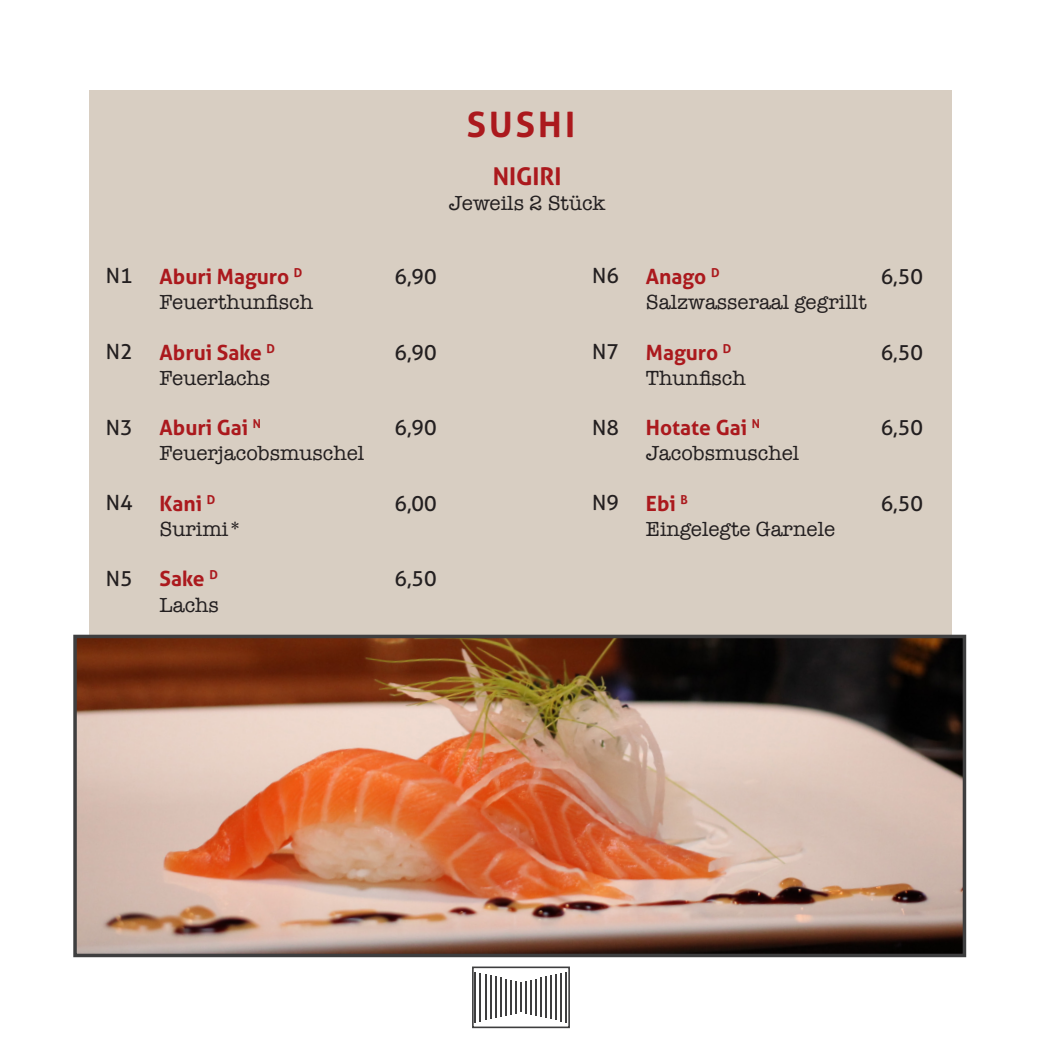
<style>
.page{position:relative;width:1042px;height:1042px;background:#fff}
.page>*{position:absolute;margin:0;border:0;box-sizing:border-box;transform-origin:0 0}
.t1{font:700 35px "Aller";letter-spacing:.09em;color:#ab191d}
.t2{font:700 24.5px "Aller";color:#ab191d}
.t3{font:21px "American Typewriter";color:#231f20}
.t4{font:700 21px "Aller";color:#ab191d}
.t5{font:21px "Aller";color:#231f20}
</style>
<div class="page">
<div style="left:472px;top:966px;width:98px;height:62px;border:2px solid #3e3e3f"></div>
<hr style="left:474px;top:972px;width:2px;height:50px;background:#3e3e3f">
<hr style="left:479px;top:973px;width:2px;height:48px;background:#3e3e3f">
<hr style="left:485px;top:974px;width:1px;height:46px;background:#3e3e3f">
<hr style="left:490px;top:975px;width:1px;height:44px;background:#3e3e3f">
<hr style="left:495px;top:976px;width:1px;height:42px;background:#3e3e3f">
<hr style="left:500px;top:978px;width:1px;height:39px;background:#3e3e3f">
<hr style="left:505px;top:979px;width:2px;height:36px;background:#3e3e3f">
<hr style="left:510px;top:980px;width:2px;height:34px;background:#3e3e3f">
<hr style="left:515px;top:981px;width:2px;height:32px;background:#3e3e3f">
<hr style="left:565px;top:972px;width:2px;height:50px;background:#3e3e3f">
<hr style="left:560px;top:973px;width:2px;height:48px;background:#3e3e3f">
<hr style="left:555px;top:974px;width:2px;height:46px;background:#3e3e3f">
<hr style="left:550px;top:975px;width:2px;height:44px;background:#3e3e3f">
<hr style="left:545px;top:976px;width:2px;height:42px;background:#3e3e3f">
<hr style="left:540px;top:978px;width:2px;height:39px;background:#3e3e3f">
<hr style="left:535px;top:979px;width:2px;height:36px;background:#3e3e3f">
<hr style="left:530px;top:980px;width:2px;height:34px;background:#3e3e3f">
<hr style="left:525px;top:981px;width:2px;height:32px;background:#3e3e3f">
<hr style="left:520px;top:982px;width:2px;height:30px;background:#3e3e3f">
<div style="left:89px;top:89px;width:863px;height:863px;background:#d8cec2"></div>
<img style="left:73px;top:634px;width:894px;height:324px">
<p class="t1" style="left:467px;top:103px;width:110px">SUSHI</p>
<p class="t2" style="left:493px;top:161px;width:70px">NIGIRI</p>
<p class="t3" style="left:449px;top:187px;width:158px">Jeweils 2 Stück</p>
<p class="t5" style="left:106px;top:263px;width:28px">N1</p>
<p class="t5" style="left:106px;top:339px;width:28px">N2</p>
<p class="t5" style="left:106px;top:414px;width:28px">N3</p>
<p class="t5" style="left:106px;top:490px;width:28px">N4</p>
<p class="t5" style="left:106px;top:566px;width:28px">N5</p>
<p class="t4" style="left:160px;top:263px;width:144px">Aburi Maguro <sup>D</sup></p>
<p class="t3" style="left:160px;top:286px;width:155px">Feuerthunfisch</p>
<p class="t4" style="left:160px;top:339px;width:117px">Abrui Sake <sup>D</sup></p>
<p class="t3" style="left:160px;top:362px;width:112px">Feuerlachs</p>
<p class="t4" style="left:160px;top:415px;width:103px">Aburi Gai <sup>N</sup></p>
<p class="t3" style="left:160px;top:437px;width:206px">Feuerjacobsmuschel</p>
<p class="t4" style="left:160px;top:490px;width:57px">Kani <sup>D</sup></p>
<p class="t3" style="left:160px;top:513px;width:84px">Surimi*</p>
<p class="t4" style="left:160px;top:566px;width:60px">Sake <sup>D</sup></p>
<p class="t3" style="left:160px;top:588px;width:61px">Lachs</p>
<p class="t5" style="left:394px;top:264px;width:44px">6,90</p>
<p class="t5" style="left:394px;top:339px;width:44px">6,90</p>
<p class="t5" style="left:394px;top:415px;width:44px">6,90</p>
<p class="t5" style="left:394px;top:490px;width:44px">6,00</p>
<p class="t5" style="left:394px;top:566px;width:44px">6,50</p>
<p class="t5" style="left:592px;top:263px;width:28px">N6</p>
<p class="t5" style="left:592px;top:339px;width:28px">N7</p>
<p class="t5" style="left:592px;top:414px;width:28px">N8</p>
<p class="t5" style="left:592px;top:490px;width:28px">N9</p>
<p class="t4" style="left:646px;top:263px;width:75px">Anago <sup>D</sup></p>
<p class="t3" style="left:646px;top:286px;width:222px">Salzwasseraal gegrillt</p>
<p class="t4" style="left:646px;top:339px;width:87px">Maguro <sup>D</sup></p>
<p class="t3" style="left:646px;top:362px;width:101px">Thunfisch</p>
<p class="t4" style="left:646px;top:415px;width:116px">Hotate Gai <sup>N</sup></p>
<p class="t3" style="left:646px;top:437px;width:155px">Jacobsmuschel</p>
<p class="t4" style="left:646px;top:490px;width:44px">Ebi <sup>B</sup></p>
<p class="t3" style="left:646px;top:513px;width:191px">Eingelegte Garnele</p>
<p class="t5" style="left:880px;top:264px;width:44px">6,50</p>
<p class="t5" style="left:880px;top:339px;width:44px">6,50</p>
<p class="t5" style="left:880px;top:415px;width:44px">6,50</p>
<p class="t5" style="left:880px;top:490px;width:44px">6,50</p>
</div>
